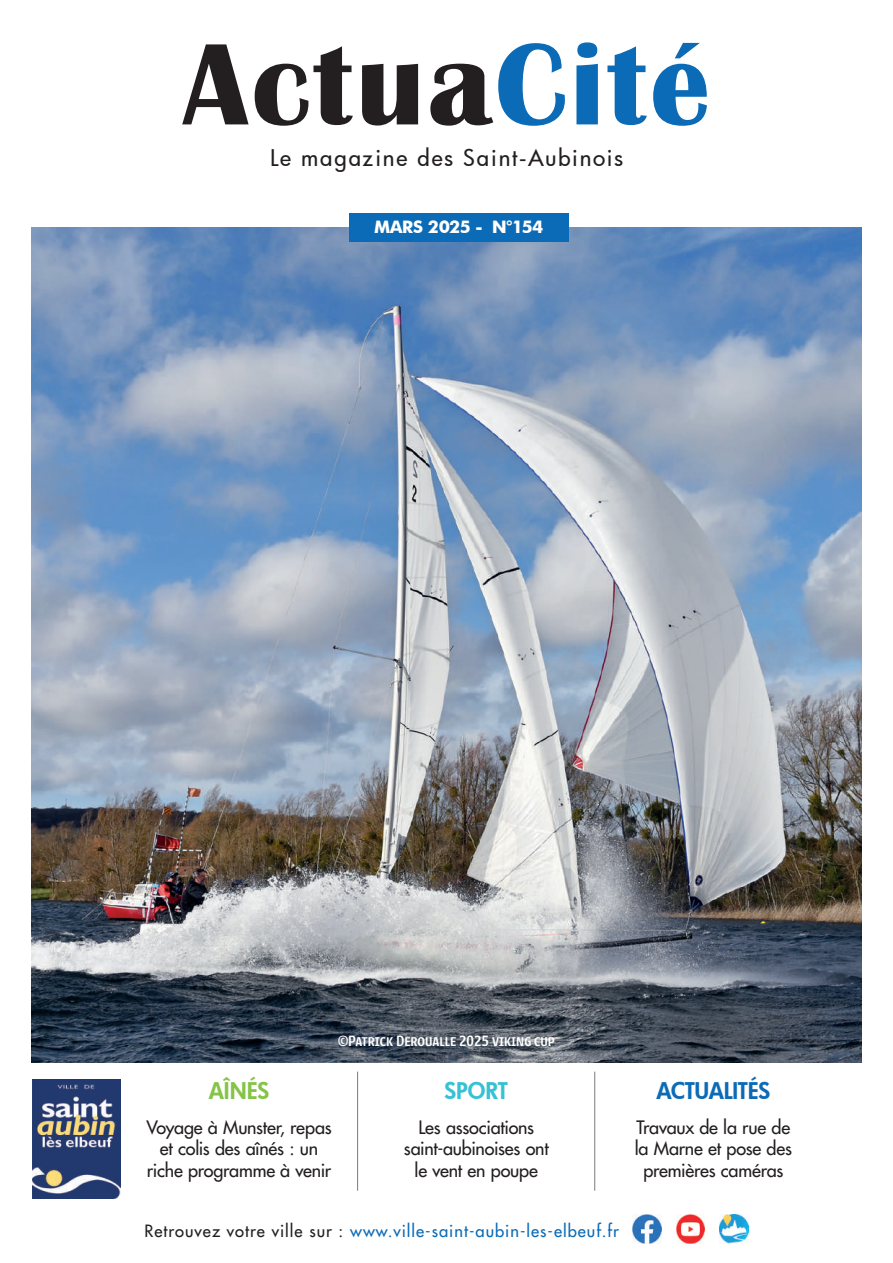
<style>
.page{position:relative;width:893px;height:1263px;background:#fff}
.page>*{position:absolute;margin:0;border:0;box-sizing:border-box;transform-origin:0 0}
.t1{font:700 120px "Britannic";letter-spacing:.03em;color:#231f20}
.t2{font:500 22.5px "Futura";letter-spacing:.075em;color:#231f20}
.t3{font:800 22.5px "Futura";letter-spacing:-.015em;color:#0b6bb6}
.t4{font:800 22.5px "Futura";letter-spacing:-.005em;color:#85c447}
.t5{font:800 22.5px "Futura";letter-spacing:-.01em;color:#37c1d4}
.t6{font:18px/21.6px "Futura";letter-spacing:-.01em;color:#231f20;text-align:center}
.t7{font:16.5px "Futura";letter-spacing:.06em;color:#0b6bb6}
.t8{font:500 16.5px "Urbana";color:#fff}
.t9{font:700 16.5px "Futura";letter-spacing:-.04em;color:#fff}
.s1{color:#0b6bb6}
.s2{color:#231f20}
</style>
<div class="page">
<img style="left:32px;top:227px;width:829px;height:835px">
<img style="left:32px;top:1079px;width:89px;height:119px">
<div style="left:349px;top:213px;width:220px;height:29px;background:#0b6bb6"></div>
<hr style="left:357px;top:1071px;width:1px;height:120px;background:#000001">
<hr style="left:594px;top:1071px;width:1px;height:120px;background:#000001">
<img style="left:632px;top:1215px;width:29px;height:29px">
<img style="left:676px;top:1215px;width:29px;height:29px">
<img style="left:720px;top:1215px;width:28px;height:28px">
<h1 class="t1" style="left:183px;top:17px;width:528px">Actua<span class="s1">Cité</span></h1>
<p class="t2" style="left:270px;top:142px;width:354px">Le magazine des Saint-Aubinois</p>
<p class="t9" style="left:374px;top:216px;width:171px">MARS 2025 - N°154</p>
<p class="t8" style="left:338px;top:1032px;width:218px">©Patrick Deroualle 2025 viking cup</p>
<p class="t4" style="left:209px;top:1076px;width:62px">AÎNÉS</p>
<p class="t6" style="left:146px;top:1116px;width:187px">Voyage à Munster, repas et colis des aînés : un riche programme à venir</p>
<p class="t5" style="left:445px;top:1076px;width:65px">SPORT</p>
<p class="t6" style="left:404px;top:1116px;width:146px">Les associations saint-aubinoises ont le vent en poupe</p>
<p class="t7" style="left:145px;top:1220px;width:476px"><span class="s2">Retrouvez votre ville sur :</span> www.ville-saint-aubin-les-elbeuf.fr</p>
<p class="t3" style="left:656px;top:1076px;width:115px">ACTUALITÉS</p>
<p class="t6" style="left:635px;top:1116px;width:159px">Travaux de la rue de la Marne et pose des premières caméras</p>
</div>
